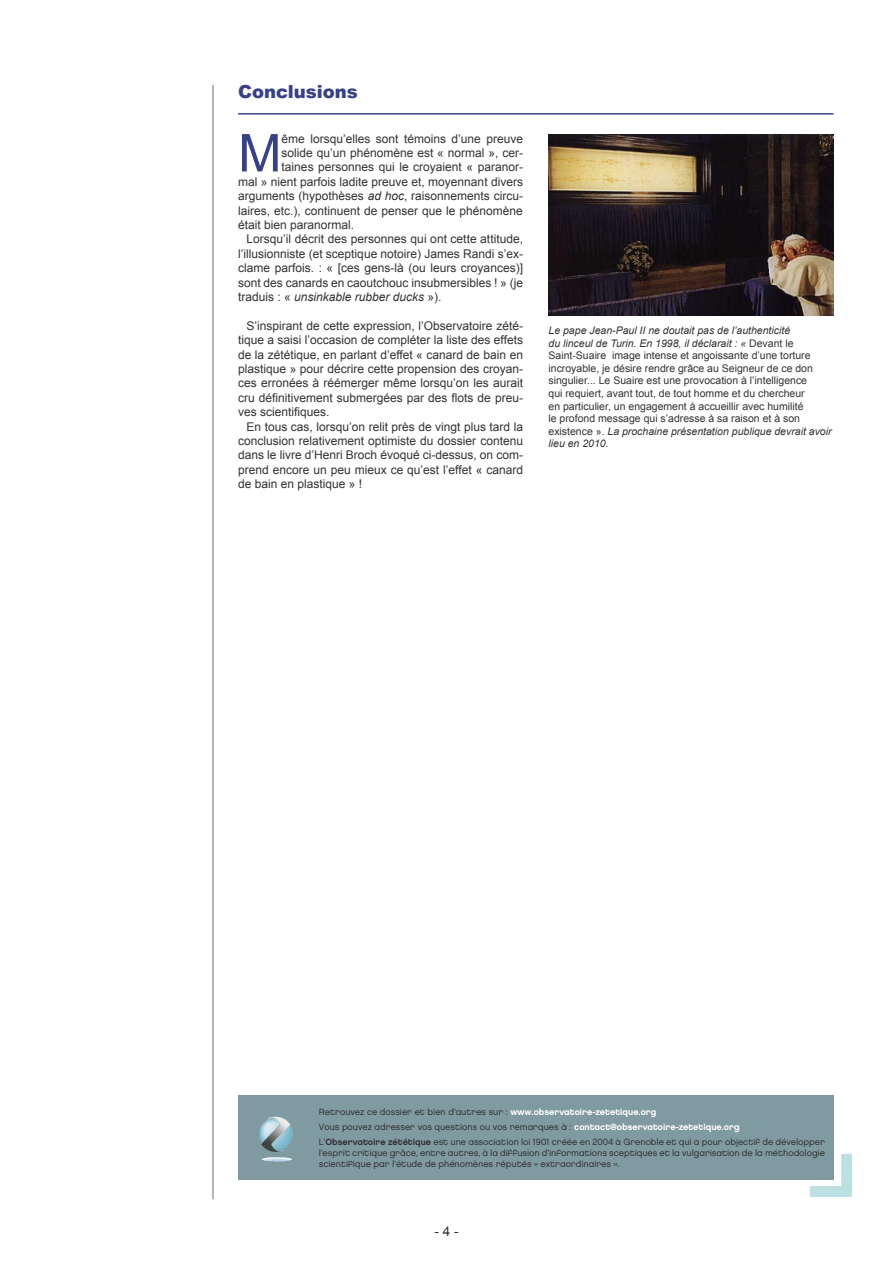
<style>
.page{position:relative;width:893px;height:1263px;background:#fff}
.page>*{position:absolute;margin:0;border:0;box-sizing:border-box;transform-origin:0 0}
.t1{font:52.2px "Arial";color:#374189}
.t2{font:900 18px "Arial";color:#374189}
.t3{font:13.5px "Arial";color:#323235}
.t4{font:12px/14.4px "Arial";color:#323235;text-align:justify}
.t5{font:italic 12px "Arial";color:#323235}
.t6{font:10.5px/12.6px "Arial";color:#323235}
.t7{font:9px/15px "Chalet London Nineteen Eighty";color:#323235}
.s1{font-style:italic}
.s2{font-style:normal}
.s3{font-family:"Chalet New York Nineteen Eighty";color:#fff}
.s4{font-family:"Chalet New York Nineteen Eighty"}
</style>
<div class="page">
<hr style="left:213px;top:85px;width:1px;height:1114px;background:#9b9a9e">
<img style="left:809px;top:1153px;width:42px;height:43px">
<div style="left:238px;top:1095px;width:595px;height:84px;background:#809aa1"></div>
<img style="left:259px;top:1116px;width:34px;height:45px">
<hr style="left:238px;top:113px;width:595px;height:1px;background:#374189">
<img style="left:549px;top:134px;width:284px;height:181px">
<h2 class="t2" style="left:238px;top:78px;width:121px">Conclusions</h2>
<h1 class="t1" style="left:238px;top:119px;width:45px">M</h1>
<p class="t4" style="left:282px;top:131px;width:243px">ême lorsqu’elles sont témoins d’une preuve</p>
<p class="t4" style="left:282px;top:146px;width:243px">solide qu’un phénomène est « normal », cer-</p>
<p class="t4" style="left:282px;top:160px;width:243px">taines personnes qui le croyaient « paranor-</p>
<p class="t4" style="left:238px;top:175px;width:286px">mal » nient parfois ladite preuve et, moyennant divers</p>
<p class="t4" style="left:238px;top:189px;width:286px">arguments (hypothèses <span class="s1">ad hoc</span>, raisonnements circu-</p>
<p class="t4" style="left:238px;top:203px;width:286px">laires, etc.), continuent de penser que le phénomène</p>
<p class="t4" style="left:238px;top:218px;width:118px">était bien paranormal.</p>
<p class="t4" style="left:247px;top:232px;width:278px">Lorsqu’il décrit des personnes qui ont cette attitude,</p>
<p class="t4" style="left:238px;top:247px;width:286px">l’illusionniste (et sceptique notoire) James Randi s’ex-</p>
<p class="t4" style="left:238px;top:261px;width:286px">clame parfois. : « [ces gens-là (ou leurs croyances)]</p>
<p class="t4" style="left:238px;top:275px;width:286px">sont des canards en caoutchouc insubmersibles ! » (je</p>
<p class="t5" style="left:238px;top:289px;width:205px"><span class="s2">traduis : «</span> unsinkable rubber ducks <span class="s2">»).</span></p>
<p class="t4" style="left:238px;top:319px;width:286px;text-indent:9px">S’inspirant de cette expression, l’Observatoire zété&shy;tique a saisi l’occasion de compléter la liste des effets de la zététique, en parlant d’effet « canard de bain en plastique » pour décrire cette propension des croyan&shy;ces erronées à réémerger même lorsqu’on les aurait cru définitivement submergées par des flots de preu&shy;ves scientifiques.</p>
<p class="t4" style="left:238px;top:419px;width:286px;text-indent:9px">En tous cas, lorsqu’on relit près de vingt plus tard la conclusion relativement optimiste du dossier contenu dans le livre d’Henri Broch évoqué ci-dessus, on com&shy;prend encore un peu mieux ce qu’est l’effet « canard de bain en plastique » !</p>
<p class="t6" style="left:549px;top:324px;width:285px"><span class="s1">Le pape Jean-Paul II ne doutait pas de l’authenticité<br>du linceul de Turin. En 1998, il déclarait : «</span> Devant le Saint-Suaire image intense et angoissante d’une torture incroyable, je désire rendre grâce au Seigneur de ce don singulier... Le Suaire est une provocation à l’intelligence<br>qui requiert, avant tout, de tout homme et du chercheur<br>en particulier, un engagement à accueillir avec humilité<br>le profond message qui s’adresse à sa raison et à son existence ». <span class="s1">La prochaine présentation publique devrait avoir lieu en 2010.</span></p>
<p class="t7" style="left:319px;top:1104px;width:508px">Retrouvez ce dossier et bien d’autres sur : <span class="s3">www.observatoire-zetetique.org<br></span>Vous pouvez adresser vos questions ou vos remarques à : <span class="s3">contact@observatoire-zetetique.org<br></span>L’<span class="s4">Observatoire zététique</span> est une association loi 1901 créée en 2004 à Grenoble et qui a pour objectif de développer</p>
<p class="t7" style="left:319px;top:1147px;width:508px;line-height:10.8px">l’esprit critique grâce, entre autres, à la diffusion d’informations sceptiques et la vulgarisation de la méthodologie scientifique par l’étude de phénomènes réputés « extraordinaires ».</p>
<p class="t3" style="left:434px;top:1222px;width:26px">- 4 -</p>
</div>
